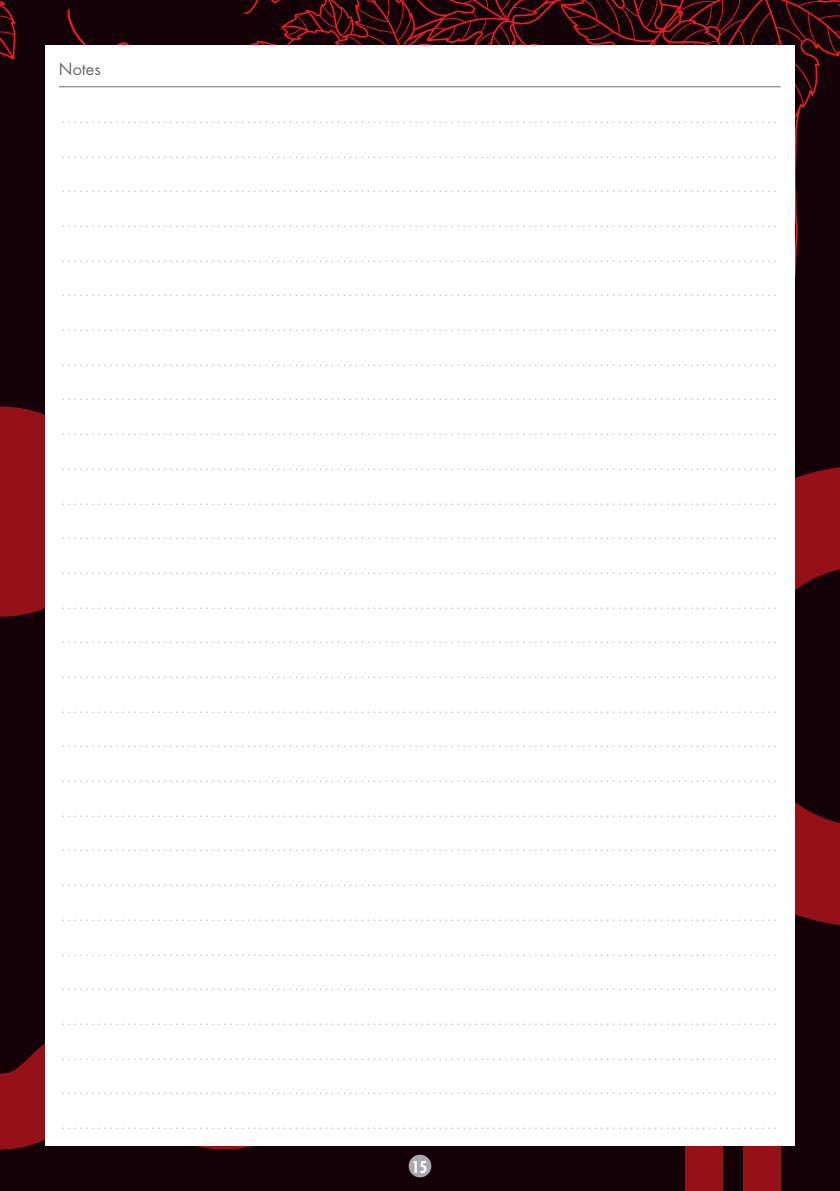
<style>
.page{position:relative;width:840px;height:1191px;background:#fff}
.page>*{position:absolute;margin:0;border:0;box-sizing:border-box;transform-origin:0 0}
.t1{font:16px "Futura Std";color:#6c6d70}
.t2{font:700 condensed 16px "Futura Std";color:#fff}
.t3{font:condensed 12px "ITC Avant Garde Std";color:#a8a9ad}
</style>
<div class="page">
<div style="left:0;top:0;width:839px;height:1191px;background:#140007"></div>
<svg style="left:243px;top:0;width:596px;height:325px"></svg>
<svg style="left:0;top:0;width:16px;height:60px"></svg>
<svg style="left:67px;top:8px;width:63px;height:37px"></svg>
<div style="left:0;top:406px;width:45px;height:210px;background:#961117"></div>
<svg style="left:794px;top:465px;width:45px;height:462px"></svg>
<svg style="left:0;top:1043px;width:337px;height:106px;fill:#961117"></svg>
<div style="left:743px;top:696px;width:37px;height:495px;background:#961117"></div>
<div style="left:685px;top:696px;width:37px;height:495px;background:#961117"></div>
<div style="left:408px;top:1154px;width:23px;height:23px;background:#a8a9ad;border-radius:50%"></div>
<div style="left:45px;top:45px;width:749px;height:1100px;background:#fff"></div>
<hr style="left:59px;top:86px;width:721px;height:1px;background:#6c6d70">
<h1 class="t1" style="left:59px;top:59px;width:43px">Notes</h1>
<p class="t3" style="left:62px;top:111px;width:716px">. . . . . . . . . . . . . . . . . . . . . . . . . . . . . . . . . . . . . . . . . . . . . . . . . . . . . . . . . . . . . . . . . . . . . . . . . . . . . . . . . . . . . . . . . . . . . . . . . . . . . . . . . . . . . . . . . . . . . . . .</p>
<p class="t3" style="left:62px;top:146px;width:716px">. . . . . . . . . . . . . . . . . . . . . . . . . . . . . . . . . . . . . . . . . . . . . . . . . . . . . . . . . . . . . . . . . . . . . . . . . . . . . . . . . . . . . . . . . . . . . . . . . . . . . . . . . . . . . . . . . . . . . . . .</p>
<p class="t3" style="left:62px;top:181px;width:716px">. . . . . . . . . . . . . . . . . . . . . . . . . . . . . . . . . . . . . . . . . . . . . . . . . . . . . . . . . . . . . . . . . . . . . . . . . . . . . . . . . . . . . . . . . . . . . . . . . . . . . . . . . . . . . . . . . . . . . . . .</p>
<p class="t3" style="left:62px;top:215px;width:716px">. . . . . . . . . . . . . . . . . . . . . . . . . . . . . . . . . . . . . . . . . . . . . . . . . . . . . . . . . . . . . . . . . . . . . . . . . . . . . . . . . . . . . . . . . . . . . . . . . . . . . . . . . . . . . . . . . . . . . . . .</p>
<p class="t3" style="left:62px;top:250px;width:716px">. . . . . . . . . . . . . . . . . . . . . . . . . . . . . . . . . . . . . . . . . . . . . . . . . . . . . . . . . . . . . . . . . . . . . . . . . . . . . . . . . . . . . . . . . . . . . . . . . . . . . . . . . . . . . . . . . . . . . . . .</p>
<p class="t3" style="left:62px;top:285px;width:716px">. . . . . . . . . . . . . . . . . . . . . . . . . . . . . . . . . . . . . . . . . . . . . . . . . . . . . . . . . . . . . . . . . . . . . . . . . . . . . . . . . . . . . . . . . . . . . . . . . . . . . . . . . . . . . . . . . . . . . . . .</p>
<p class="t3" style="left:62px;top:319px;width:716px">. . . . . . . . . . . . . . . . . . . . . . . . . . . . . . . . . . . . . . . . . . . . . . . . . . . . . . . . . . . . . . . . . . . . . . . . . . . . . . . . . . . . . . . . . . . . . . . . . . . . . . . . . . . . . . . . . . . . . . . .</p>
<p class="t3" style="left:62px;top:354px;width:716px">. . . . . . . . . . . . . . . . . . . . . . . . . . . . . . . . . . . . . . . . . . . . . . . . . . . . . . . . . . . . . . . . . . . . . . . . . . . . . . . . . . . . . . . . . . . . . . . . . . . . . . . . . . . . . . . . . . . . . . . .</p>
<p class="t3" style="left:62px;top:389px;width:716px">. . . . . . . . . . . . . . . . . . . . . . . . . . . . . . . . . . . . . . . . . . . . . . . . . . . . . . . . . . . . . . . . . . . . . . . . . . . . . . . . . . . . . . . . . . . . . . . . . . . . . . . . . . . . . . . . . . . . . . . .</p>
<p class="t3" style="left:62px;top:423px;width:716px">. . . . . . . . . . . . . . . . . . . . . . . . . . . . . . . . . . . . . . . . . . . . . . . . . . . . . . . . . . . . . . . . . . . . . . . . . . . . . . . . . . . . . . . . . . . . . . . . . . . . . . . . . . . . . . . . . . . . . . . .</p>
<p class="t3" style="left:62px;top:458px;width:716px">. . . . . . . . . . . . . . . . . . . . . . . . . . . . . . . . . . . . . . . . . . . . . . . . . . . . . . . . . . . . . . . . . . . . . . . . . . . . . . . . . . . . . . . . . . . . . . . . . . . . . . . . . . . . . . . . . . . . . . . .</p>
<p class="t3" style="left:62px;top:493px;width:716px">. . . . . . . . . . . . . . . . . . . . . . . . . . . . . . . . . . . . . . . . . . . . . . . . . . . . . . . . . . . . . . . . . . . . . . . . . . . . . . . . . . . . . . . . . . . . . . . . . . . . . . . . . . . . . . . . . . . . . . . .</p>
<p class="t3" style="left:62px;top:527px;width:716px">. . . . . . . . . . . . . . . . . . . . . . . . . . . . . . . . . . . . . . . . . . . . . . . . . . . . . . . . . . . . . . . . . . . . . . . . . . . . . . . . . . . . . . . . . . . . . . . . . . . . . . . . . . . . . . . . . . . . . . . .</p>
<p class="t3" style="left:62px;top:562px;width:716px">. . . . . . . . . . . . . . . . . . . . . . . . . . . . . . . . . . . . . . . . . . . . . . . . . . . . . . . . . . . . . . . . . . . . . . . . . . . . . . . . . . . . . . . . . . . . . . . . . . . . . . . . . . . . . . . . . . . . . . . .</p>
<p class="t3" style="left:62px;top:597px;width:716px">. . . . . . . . . . . . . . . . . . . . . . . . . . . . . . . . . . . . . . . . . . . . . . . . . . . . . . . . . . . . . . . . . . . . . . . . . . . . . . . . . . . . . . . . . . . . . . . . . . . . . . . . . . . . . . . . . . . . . . . .</p>
<p class="t3" style="left:62px;top:631px;width:716px">. . . . . . . . . . . . . . . . . . . . . . . . . . . . . . . . . . . . . . . . . . . . . . . . . . . . . . . . . . . . . . . . . . . . . . . . . . . . . . . . . . . . . . . . . . . . . . . . . . . . . . . . . . . . . . . . . . . . . . . .</p>
<p class="t3" style="left:62px;top:666px;width:716px">. . . . . . . . . . . . . . . . . . . . . . . . . . . . . . . . . . . . . . . . . . . . . . . . . . . . . . . . . . . . . . . . . . . . . . . . . . . . . . . . . . . . . . . . . . . . . . . . . . . . . . . . . . . . . . . . . . . . . . . .</p>
<p class="t3" style="left:62px;top:701px;width:716px">. . . . . . . . . . . . . . . . . . . . . . . . . . . . . . . . . . . . . . . . . . . . . . . . . . . . . . . . . . . . . . . . . . . . . . . . . . . . . . . . . . . . . . . . . . . . . . . . . . . . . . . . . . . . . . . . . . . . . . . .</p>
<p class="t3" style="left:62px;top:736px;width:716px">. . . . . . . . . . . . . . . . . . . . . . . . . . . . . . . . . . . . . . . . . . . . . . . . . . . . . . . . . . . . . . . . . . . . . . . . . . . . . . . . . . . . . . . . . . . . . . . . . . . . . . . . . . . . . . . . . . . . . . . .</p>
<p class="t3" style="left:62px;top:770px;width:716px">. . . . . . . . . . . . . . . . . . . . . . . . . . . . . . . . . . . . . . . . . . . . . . . . . . . . . . . . . . . . . . . . . . . . . . . . . . . . . . . . . . . . . . . . . . . . . . . . . . . . . . . . . . . . . . . . . . . . . . . .</p>
<p class="t3" style="left:62px;top:805px;width:716px">. . . . . . . . . . . . . . . . . . . . . . . . . . . . . . . . . . . . . . . . . . . . . . . . . . . . . . . . . . . . . . . . . . . . . . . . . . . . . . . . . . . . . . . . . . . . . . . . . . . . . . . . . . . . . . . . . . . . . . . .</p>
<p class="t3" style="left:62px;top:840px;width:716px">. . . . . . . . . . . . . . . . . . . . . . . . . . . . . . . . . . . . . . . . . . . . . . . . . . . . . . . . . . . . . . . . . . . . . . . . . . . . . . . . . . . . . . . . . . . . . . . . . . . . . . . . . . . . . . . . . . . . . . . .</p>
<p class="t3" style="left:62px;top:874px;width:716px">. . . . . . . . . . . . . . . . . . . . . . . . . . . . . . . . . . . . . . . . . . . . . . . . . . . . . . . . . . . . . . . . . . . . . . . . . . . . . . . . . . . . . . . . . . . . . . . . . . . . . . . . . . . . . . . . . . . . . . . .</p>
<p class="t3" style="left:62px;top:909px;width:716px">. . . . . . . . . . . . . . . . . . . . . . . . . . . . . . . . . . . . . . . . . . . . . . . . . . . . . . . . . . . . . . . . . . . . . . . . . . . . . . . . . . . . . . . . . . . . . . . . . . . . . . . . . . . . . . . . . . . . . . . .</p>
<p class="t3" style="left:62px;top:944px;width:716px">. . . . . . . . . . . . . . . . . . . . . . . . . . . . . . . . . . . . . . . . . . . . . . . . . . . . . . . . . . . . . . . . . . . . . . . . . . . . . . . . . . . . . . . . . . . . . . . . . . . . . . . . . . . . . . . . . . . . . . . .</p>
<p class="t3" style="left:62px;top:978px;width:716px">. . . . . . . . . . . . . . . . . . . . . . . . . . . . . . . . . . . . . . . . . . . . . . . . . . . . . . . . . . . . . . . . . . . . . . . . . . . . . . . . . . . . . . . . . . . . . . . . . . . . . . . . . . . . . . . . . . . . . . . .</p>
<p class="t3" style="left:62px;top:1013px;width:716px">. . . . . . . . . . . . . . . . . . . . . . . . . . . . . . . . . . . . . . . . . . . . . . . . . . . . . . . . . . . . . . . . . . . . . . . . . . . . . . . . . . . . . . . . . . . . . . . . . . . . . . . . . . . . . . . . . . . . . . . .</p>
<p class="t3" style="left:62px;top:1048px;width:716px">. . . . . . . . . . . . . . . . . . . . . . . . . . . . . . . . . . . . . . . . . . . . . . . . . . . . . . . . . . . . . . . . . . . . . . . . . . . . . . . . . . . . . . . . . . . . . . . . . . . . . . . . . . . . . . . . . . . . . . . .</p>
<p class="t3" style="left:62px;top:1082px;width:716px">. . . . . . . . . . . . . . . . . . . . . . . . . . . . . . . . . . . . . . . . . . . . . . . . . . . . . . . . . . . . . . . . . . . . . . . . . . . . . . . . . . . . . . . . . . . . . . . . . . . . . . . . . . . . . . . . . . . . . . . .</p>
<p class="t3" style="left:62px;top:1117px;width:716px">. . . . . . . . . . . . . . . . . . . . . . . . . . . . . . . . . . . . . . . . . . . . . . . . . . . . . . . . . . . . . . . . . . . . . . . . . . . . . . . . . . . . . . . . . . . . . . . . . . . . . . . . . . . . . . . . . . . . . . . .</p>
<h1 class="t2" style="left:411px;top:1156px;width:17px">15</h1>
</div>
